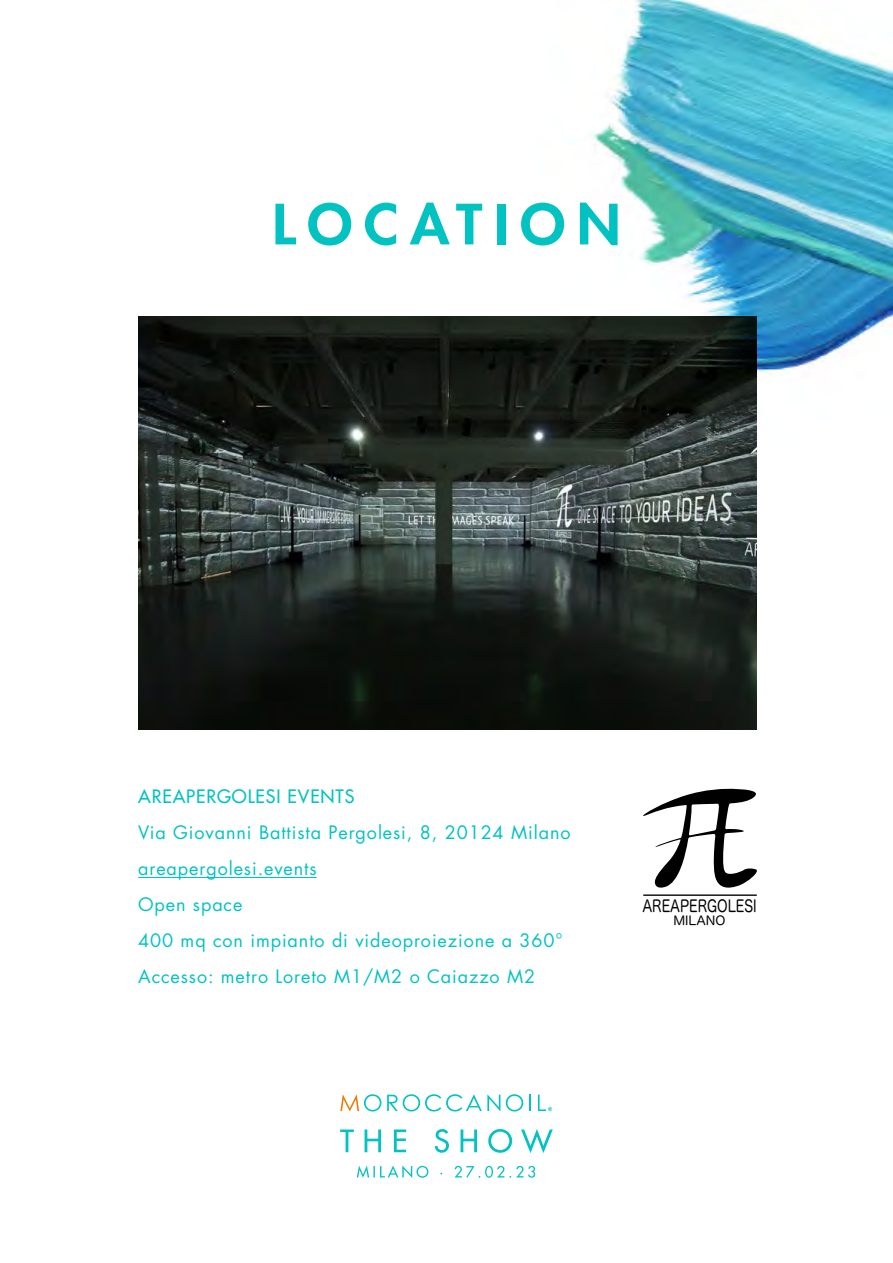
<style>
.page{position:relative;width:893px;height:1263px;background:#fff}
.page>*{position:absolute;margin:0;border:0;box-sizing:border-box;transform-origin:0 0}
.t1{font:800 54px "Futura Std";letter-spacing:.2em;color:#03c2c2;scale:1.07 1}
.t2{font:18px/36px "Futura LT";letter-spacing:.05em;color:#03c2c2}
.t3{font:18px "Futura LT";letter-spacing:.05em;color:#03c2c2}
.t4{font:16.35px "Hira Maru Pro W4";color:#000;scale:.8 1}
.t5{font:12.3px "Hira Maru Pro W4";color:#000}
</style>
<div class="page">
<img style="left:138px;top:317px;width:619px;height:412px">
<hr style="left:138px;top:877px;width:179px;height:1px;background:#03c2c2">
<svg style="left:643px;top:789px;width:114px;height:99px"></svg>
<hr style="left:643px;top:894px;width:114px;height:2px;background:#000">
<img style="left:536px;top:0;width:357px;height:530px">
<svg style="left:340px;top:1129px;width:213px;height:24px"></svg>
<svg style="left:357px;top:1165px;width:178px;height:13px"></svg>
<svg style="left:340px;top:1094px;width:41px;height:17px"></svg>
<svg style="left:506px;top:1094px;width:17px;height:17px"></svg>
<svg style="left:529px;top:1095px;width:2px;height:16px"></svg>
<svg style="left:387px;top:1094px;width:113px;height:17px"></svg>
<svg style="left:538px;top:1095px;width:14px;height:16px"></svg>
<h1 class="t1" style="left:272px;top:190px;width:327px">LOCATION</h1>
<p class="t3" style="left:138px;top:785px;width:218px">AREAPERGOLESI EVENTS</p>
<p class="t2" style="left:138px;top:815px;width:434px">Via Giovanni Battista Pergolesi, 8, 20124 Milano areapergolesi.events<br>Open space<br>400 mq con impianto di videoproiezione a 360° Accesso: metro Loreto M1/M2 o Caiazzo M2</p>
<p class="t4" style="left:642px;top:891px;width:144px">AREAPERGOLESI</p>
<p class="t5" style="left:673px;top:910px;width:54px">MILANO</p>
</div>
